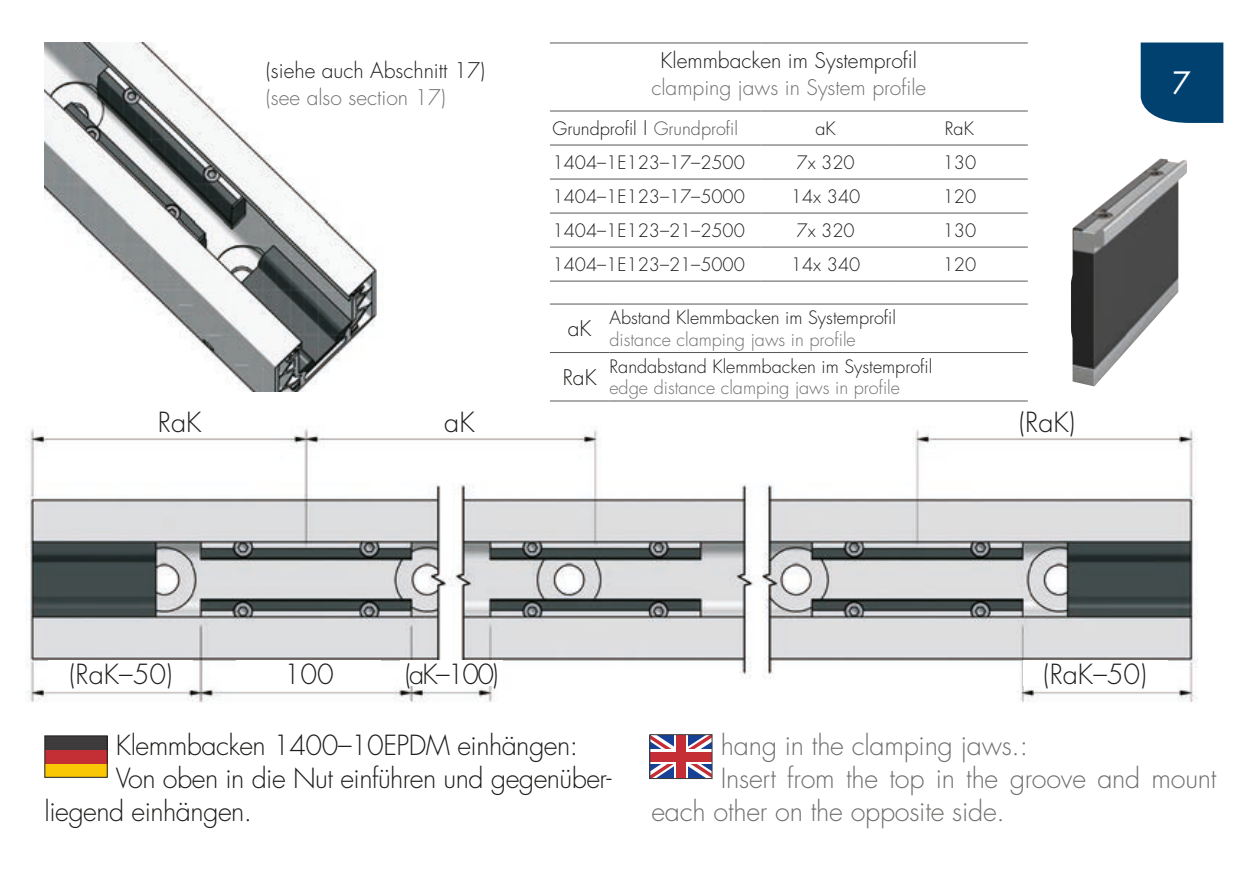
<style>
.page{position:relative;width:1259px;height:893px;background:#fff}
.page>*{position:absolute;margin:0;border:0;box-sizing:border-box;transform-origin:0 0}
.t1{font:30px "Futura";color:#fff}
.t2{font:300 27px "Futura";letter-spacing:-.02em;color:#1d1d1b}
.t3{font:300 27px "Futura";letter-spacing:-.01em;color:#70706f}
.t4{font:300 21px "Futura";color:#1d1d1b}
.t5{font:300 21px "Futura";color:#70706f}
.t6{font:300 18px "Futura";color:#1d1d1b}
.t7{font:300 18px "Futura";color:#70706f}
.s1{color:#575756}
</style>
<div class="page">
<img style="left:26px;top:428px;width:1171px;height:275px">
<img style="left:45px;top:43px;width:332px;height:348px">
<div style="left:1140px;top:43px;width:83px;height:80px;background:#004170"></div>
<hr style="left:550px;top:304px;width:59px;height:1px;background:#575756">
<hr style="left:609px;top:304px;width:418px;height:1px;background:#575756">
<hr style="left:550px;top:352px;width:59px;height:1px;background:#575756">
<hr style="left:609px;top:352px;width:418px;height:1px;background:#575756">
<hr style="left:550px;top:400px;width:59px;height:1px;background:#575756">
<hr style="left:609px;top:400px;width:418px;height:1px;background:#575756">
<hr style="left:550px;top:42px;width:210px;height:1px;background:#575756">
<hr style="left:760px;top:42px;width:131px;height:1px;background:#575756">
<hr style="left:891px;top:42px;width:136px;height:1px;background:#575756">
<hr style="left:550px;top:110px;width:210px;height:2px;background:#575756">
<hr style="left:760px;top:110px;width:131px;height:2px;background:#575756">
<hr style="left:891px;top:110px;width:136px;height:2px;background:#575756">
<hr style="left:550px;top:145px;width:210px;height:1px;background:#575756">
<hr style="left:760px;top:145px;width:131px;height:1px;background:#575756">
<hr style="left:891px;top:145px;width:136px;height:1px;background:#575756">
<hr style="left:550px;top:179px;width:210px;height:1px;background:#575756">
<hr style="left:760px;top:179px;width:131px;height:1px;background:#575756">
<hr style="left:891px;top:179px;width:136px;height:1px;background:#575756">
<hr style="left:550px;top:213px;width:210px;height:1px;background:#575756">
<hr style="left:760px;top:213px;width:131px;height:1px;background:#575756">
<hr style="left:891px;top:213px;width:136px;height:1px;background:#575756">
<hr style="left:550px;top:247px;width:210px;height:1px;background:#575756">
<hr style="left:760px;top:247px;width:131px;height:1px;background:#575756">
<hr style="left:891px;top:247px;width:136px;height:1px;background:#575756">
<hr style="left:550px;top:281px;width:210px;height:1px;background:#575756">
<hr style="left:760px;top:281px;width:131px;height:1px;background:#575756">
<hr style="left:891px;top:281px;width:136px;height:1px;background:#575756">
<div style="left:146px;top:409px;width:68px;height:25px;background:#fff"></div>
<div style="left:1013px;top:409px;width:68px;height:25px;background:#fff"></div>
<div style="left:396px;top:409px;width:127px;height:25px;background:#fff"></div>
<div style="left:49px;top:660px;width:144px;height:26px;background:#fff"></div>
<div style="left:1023px;top:660px;width:144px;height:26px;background:#fff"></div>
<div style="left:237px;top:660px;width:144px;height:26px;background:#fff"></div>
<div style="left:401px;top:660px;width:102px;height:26px;background:#fff"></div>
<img style="left:1071px;top:158px;width:116px;height:228px">
<svg style="left:652px;top:736px;width:58px;height:41px"></svg>
<svg style="left:674px;top:736px;width:14px;height:41px"></svg>
<svg style="left:652px;top:749px;width:58px;height:15px"></svg>
<div style="left:676px;top:735px;width:9px;height:43px;background:#c42e34"></div>
<div style="left:650px;top:752px;width:62px;height:9px;background:#c42e34"></div>
<div style="left:650px;top:734px;width:62px;height:45px;border:1px solid #3d3b3b"></div>
<div style="left:45px;top:764px;width:62px;height:13px;background:#fac707"></div>
<div style="left:45px;top:750px;width:62px;height:14px;background:#c32f34"></div>
<div style="left:45px;top:736px;width:62px;height:14px;background:#3d3b3b"></div>
<div style="left:45px;top:736px;width:62px;height:41px;border:1px solid #1d1d1b"></div>
<p class="t4" style="left:266px;top:57px;width:221px">(siehe auch Abschnitt 17)</p>
<p class="t5" style="left:266px;top:84px;width:181px">(see also section 17)</p>
<p class="t4" style="left:660px;top:46px;width:258px">Klemmbacken im Systemprofil</p>
<p class="t5" style="left:651px;top:74px;width:276px">clamping jaws in System profile</p>
<p class="t6" style="left:552px;top:117px;width:187px">Grundprofil | <span class="s1">Grundprofil</span></p>
<p class="t6" style="left:815px;top:117px;width:22px">aK</p>
<p class="t6" style="left:945px;top:117px;width:31px">RaK</p>
<p class="t6" style="left:552px;top:151px;width:194px">1404–1E123–17–2500</p>
<p class="t6" style="left:796px;top:151px;width:60px">7x 320</p>
<p class="t6" style="left:942px;top:151px;width:35px">130</p>
<p class="t6" style="left:552px;top:185px;width:194px">1404–1E123–17–5000</p>
<p class="t6" style="left:791px;top:185px;width:71px">14x 340</p>
<p class="t6" style="left:942px;top:185px;width:35px">120</p>
<p class="t6" style="left:552px;top:219px;width:194px">1404–1E123–21–2500</p>
<p class="t6" style="left:796px;top:219px;width:60px">7x 320</p>
<p class="t6" style="left:942px;top:219px;width:35px">130</p>
<p class="t6" style="left:552px;top:253px;width:194px">1404–1E123–21–5000</p>
<p class="t6" style="left:791px;top:253px;width:71px">14x 340</p>
<p class="t6" style="left:942px;top:253px;width:35px">120</p>
<p class="t4" style="left:568px;top:315px;width:25px">aK</p>
<p class="t6" style="left:609px;top:306px;width:288px">Abstand Klemmbacken im Systemprofil</p>
<p class="t7" style="left:609px;top:328px;width:248px">distance clamping jaws in profile</p>
<p class="t4" style="left:563px;top:364px;width:35px">RaK</p>
<p class="t6" style="left:609px;top:355px;width:324px">Randabstand Klemmbacken im Systemprofil</p>
<p class="t7" style="left:609px;top:376px;width:292px">edge distance clamping jaws in profile</p>
<h2 class="t2" style="left:158px;top:405px;width:45px">RaK</h2>
<h2 class="t2" style="left:444px;top:405px;width:32px">aK</h2>
<h2 class="t2" style="left:1018px;top:405px;width:58px">(RaK)</h2>
<h1 class="t1" style="left:1172px;top:63px;width:20px">7</h1>
<h2 class="t2" style="left:69px;top:656px;width:105px">(RaK–50)</h2>
<h2 class="t2" style="left:284px;top:656px;width:52px">100</h2>
<h2 class="t2" style="left:405px;top:656px;width:95px">(aK–100)</h2>
<h2 class="t2" style="left:1043px;top:656px;width:105px">(RaK–50)</h2>
<h2 class="t2" style="left:116px;top:728px;width:463px">Klemmbacken 1400–10EPDM einhängen:</h2>
<h2 class="t2" style="left:116px;top:761px;width:497px">Von oben in die Nut einführen und gegenüber-</h2>
<h2 class="t2" style="left:45px;top:794px;width:209px">liegend einhängen.</h2>
<h2 class="t3" style="left:721px;top:728px;width:309px">hang in the clamping jaws.:</h2>
<h2 class="t3" style="left:721px;top:761px;width:497px">Insert from the top in the groove and mount</h2>
<h2 class="t3" style="left:651px;top:794px;width:355px">each other on the opposite side.</h2>
</div>
